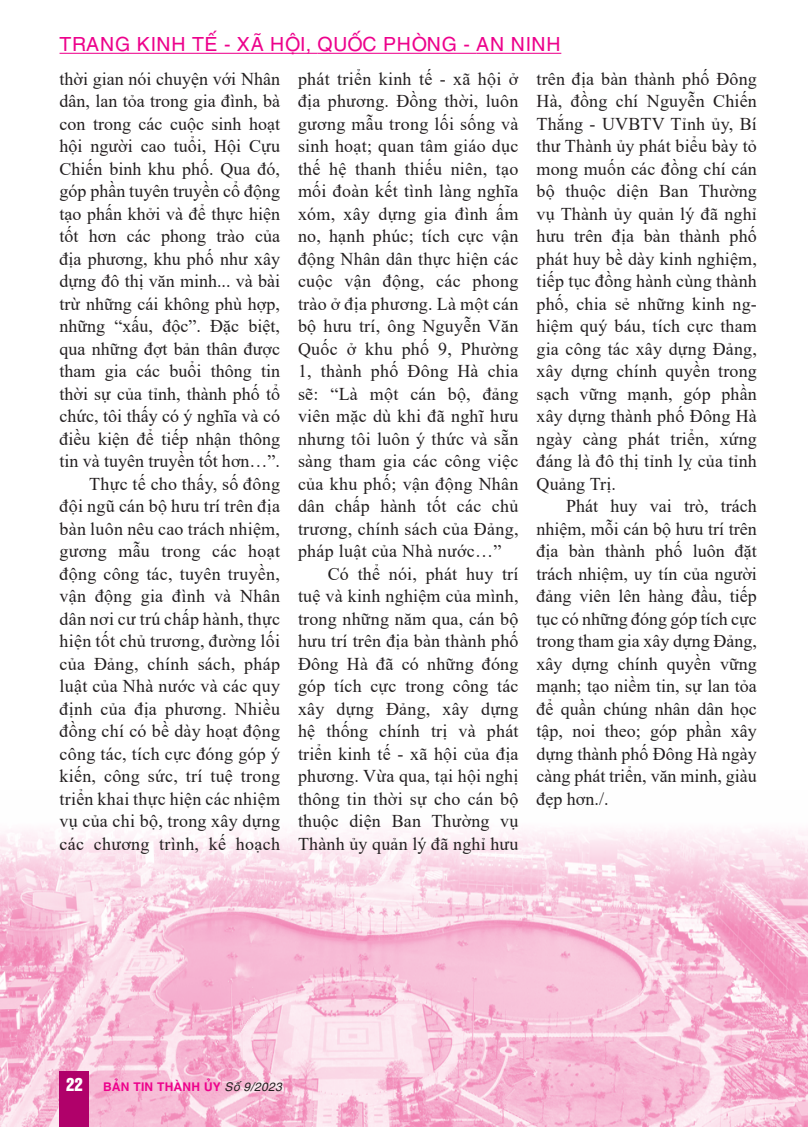
<style>
.page{position:relative;width:808px;height:1127px;background:#fff}
.page>*{position:absolute;margin:0;border:0;box-sizing:border-box;transform-origin:0 0}
.t1{font:19.5px "UTM Helve";color:#ed028c}
.t2{font:18px/22.5px "Times New Roman";letter-spacing:.015em;color:#231f20;text-align:justify}
.t3{font:700 12px "UTM Helve";color:#ed028c}
.s1{font-family:"UTM Helvet Ins";font-weight:400;font-size:16.5px;color:#fff}
.s2{font-weight:400;font-style:italic;color:#231f20}
</style>
<div class="page">
<img style="left:0;top:830px;width:808px;height:297px">
<div style="left:60px;top:1071px;width:29px;height:56px;background:#b0016a"></div>
<hr style="left:60px;top:53px;width:257px;height:1px;background:#ed028c">
<hr style="left:317px;top:53px;width:159px;height:1px;background:#ed028c">
<hr style="left:476px;top:53px;width:85px;height:1px;background:#ed028c">
<p class="t1" style="left:60px;top:29px;width:503px">TRANG KINH TẾ - XÃ HỘI, QUỐC PHÒNG - AN NINH</p>
<p class="t2" style="left:60px;top:67px;width:222px;text-align:right">thời gian nói chuyện với Nhân dân, lan tỏa trong gia đình, bà con trong các cuộc sinh hoạt hội người cao tuổi, Hội Cựu<br>Chiến binh khu phố. Qua đó, góp phần tuyên truyền cổ động tạo phấn khởi và để thực hiện tốt hơn các phong trào của địa phương, khu phố như xây dựng đô thị văn minh... và bài trừ những cái không phù hợp, những “xấu, độc”. Đặc biệt, qua những đợt bản thân được tham gia các buổi thông tin thời sự của tỉnh, thành phố tổ chức, tôi thấy có ý nghĩa và có điều kiện để tiếp nhận thông tin và tuyên truyền tốt hơn…”.<br>Thực tế cho thấy, số đông<br>đội ngũ cán bộ hưu trí trên địa bàn luôn nêu cao trách nhiệm, gương mẫu trong các hoạt động công tác, tuyên truyền, vận động gia đình và Nhân dân nơi cư trú chấp hành, thực hiện tốt chủ trương, đường lối của Đảng, chính sách, pháp luật của Nhà nước và các quy định của địa phương. Nhiều đồng chí có bề dày hoạt động công tác, tích cực đóng góp ý kiến, công sức, trí tuệ trong triển khai thực hiện các nhiệm vụ của chi bộ, trong xây dựng các chương trình, kế hoạch</p>
<p class="t2" style="left:298px;top:67px;width:222px">phát triển kinh tế - xã hội ở</p>
<p class="t2" style="left:298px;top:89px;width:222px">địa phương. Đồng thời, luôn</p>
<p class="t2" style="left:298px;top:112px;width:222px">gương mẫu trong lối sống và</p>
<p class="t2" style="left:298px;top:134px;width:222px">sinh hoạt; quan tâm giáo dục</p>
<p class="t2" style="left:298px;top:157px;width:222px">thế hệ thanh thiếu niên, tạo</p>
<p class="t2" style="left:298px;top:179px;width:222px">mối đoàn kết tình làng nghĩa</p>
<p class="t2" style="left:298px;top:202px;width:222px">xóm, xây dựng gia đình ấm</p>
<p class="t2" style="left:298px;top:224px;width:222px">no, hạnh phúc; tích cực vận</p>
<p class="t2" style="left:298px;top:247px;width:222px">động Nhân dân thực hiện các</p>
<p class="t2" style="left:298px;top:269px;width:222px">cuộc vận động, các phong</p>
<p class="t2" style="left:298px;top:292px;width:222px">trào ở địa phương. Là một cán</p>
<p class="t2" style="left:298px;top:314px;width:222px">bộ hưu trí, ông Nguyễn Văn</p>
<p class="t2" style="left:298px;top:337px;width:222px">Quốc ở khu phố 9, Phường</p>
<p class="t2" style="left:298px;top:359px;width:222px">1, thành phố Đông Hà chia</p>
<p class="t2" style="left:298px;top:382px;width:222px">sẽ: “Là một cán bộ, đảng</p>
<p class="t2" style="left:298px;top:404px;width:222px">viên mặc dù khi đã nghĩ hưu</p>
<p class="t2" style="left:298px;top:427px;width:222px">nhưng tôi luôn ý thức và sẵn</p>
<p class="t2" style="left:298px;top:449px;width:222px">sàng tham gia các công việc</p>
<p class="t2" style="left:298px;top:472px;width:222px">của khu phố; vận động Nhân</p>
<p class="t2" style="left:298px;top:494px;width:222px">dân chấp hành tốt các chủ</p>
<p class="t2" style="left:298px;top:517px;width:222px">trương, chính sách của Đảng,</p>
<p class="t2" style="left:298px;top:539px;width:205px">pháp luật của Nhà nước…”</p>
<p class="t2" style="left:328px;top:562px;width:192px">Có thể nói, phát huy trí</p>
<p class="t2" style="left:298px;top:584px;width:222px">tuệ và kinh nghiệm của mình,</p>
<p class="t2" style="left:298px;top:607px;width:222px">trong những năm qua, cán bộ</p>
<p class="t2" style="left:298px;top:629px;width:222px">hưu trí trên địa bàn thành phố</p>
<p class="t2" style="left:298px;top:652px;width:222px">Đông Hà đã có những đóng</p>
<p class="t2" style="left:298px;top:674px;width:222px">góp tích cực trong công tác</p>
<p class="t2" style="left:298px;top:697px;width:222px">xây dựng Đảng, xây dựng</p>
<p class="t2" style="left:298px;top:719px;width:222px">hệ thống chính trị và phát</p>
<p class="t2" style="left:298px;top:742px;width:222px">triển kinh tế - xã hội của địa</p>
<p class="t2" style="left:298px;top:764px;width:222px">phương. Vừa qua, tại hội nghị</p>
<p class="t2" style="left:298px;top:787px;width:222px">thông tin thời sự cho cán bộ</p>
<p class="t2" style="left:298px;top:809px;width:222px">thuộc diện Ban Thường vụ</p>
<p class="t2" style="left:298px;top:832px;width:222px">Thành ủy quản lý đã nghỉ hưu</p>
<p class="t2" style="left:536px;top:67px;width:222px">trên địa bàn thành phố Đông Hà, đồng chí Nguyễn Chiến Thắng - UVBTV Tỉnh ủy, Bí thư Thành ủy phát biểu bày tỏ mong muốn các đồng chí cán bộ thuộc diện Ban Thường vụ Thành ủy quản lý đã nghỉ hưu trên địa bàn thành phố phát huy bề dày kinh nghiệm, tiếp tục đồng hành cùng thành phố, chia sẻ những kinh ng&shy;hiệm quý báu, tích cực tham gia công tác xây dựng Đảng, xây dựng chính quyền trong sạch vững mạnh, góp phần xây dựng thành phố Đông Hà ngày càng phát triển, xứng đáng là đô thị tỉnh lỵ của tỉnh Quảng Trị.</p>
<p class="t2" style="left:536px;top:494px;width:222px;text-indent:30px">Phát huy vai trò, trách nhiệm, mỗi cán bộ hưu trí trên địa bàn thành phố luôn đặt trách nhiệm, uy tín của người đảng viên lên hàng đầu, tiếp tục có những đóng góp tích cực trong tham gia xây dựng Đảng, xây dựng chính quyền vững mạnh; tạo niềm tin, sự lan tỏa để quần chúng nhân dân học tập, noi theo; góp phần xây dựng thành phố Đông Hà ngày càng phát triển, văn minh, giàu đẹp hơn./.</p>
<p class="t3" style="left:66px;top:1077px;width:218px"><span class="s1">22</span> BẢN TIN THÀNH ỦY <span class="s2">Số 9/2023</span></p>
</div>
